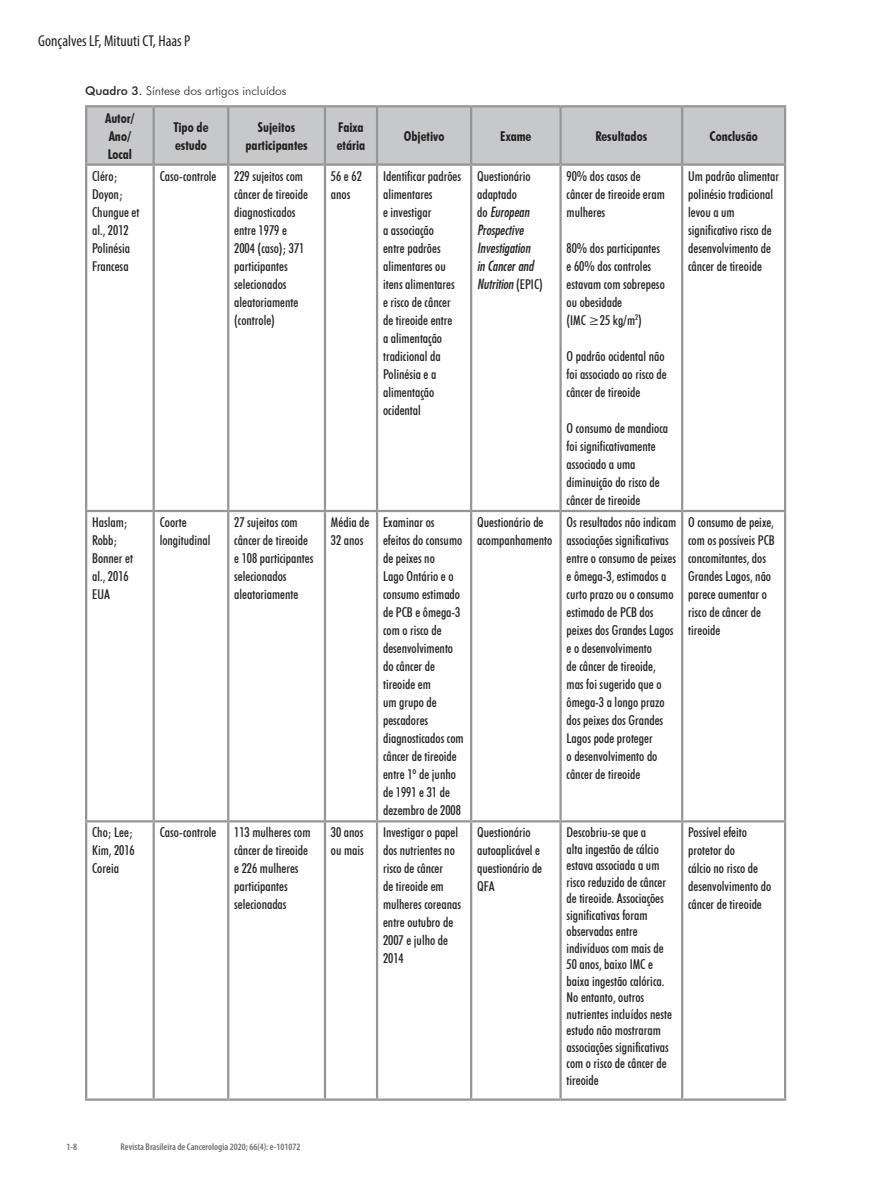
<style>
.page{position:relative;width:893px;height:1191px;background:#fff}
.page>*{position:absolute;margin:0;border:0;box-sizing:border-box;transform-origin:0 0}
.t1{font:condensed 15.75px "Myriad Pro";color:#231f20}
.t2{font:500 condensed 13.5px/18px "Futura BT";color:#231f20}
.t3{font:700 condensed 13.5px/18px "Futura BT";color:#231f20}
.t4{font:13.5px/18px "Futura Md Cn BT Italic";color:#231f20}
.t5{font:300 12px "Futura BT";color:#231f20}
.t6{font:600 condensed 9.75px "Myriad Pro";color:#6c6d70}
.s1{font-weight:500}
.s2{font-family:"Futura BT";font-weight:500;font-stretch:condensed}
</style>
<div class="page">
<div style="left:87px;top:107px;width:697px;height:56px;background:#c7c8ca"></div>
<hr style="left:85px;top:105px;width:69px;height:2px;background:#939598">
<hr style="left:85px;top:107px;width:2px;height:56px;background:#939598">
<hr style="left:154px;top:105px;width:74px;height:2px;background:#939598">
<hr style="left:153px;top:107px;width:2px;height:56px;background:#939598">
<hr style="left:228px;top:105px;width:97px;height:2px;background:#939598">
<hr style="left:227px;top:107px;width:2px;height:56px;background:#939598">
<hr style="left:325px;top:105px;width:52px;height:2px;background:#939598">
<hr style="left:324px;top:107px;width:2px;height:56px;background:#939598">
<hr style="left:377px;top:105px;width:94px;height:2px;background:#939598">
<hr style="left:376px;top:107px;width:2px;height:56px;background:#939598">
<hr style="left:471px;top:105px;width:90px;height:2px;background:#939598">
<hr style="left:470px;top:107px;width:2px;height:56px;background:#939598">
<hr style="left:561px;top:105px;width:121px;height:2px;background:#939598">
<hr style="left:559px;top:107px;width:3px;height:56px;background:#939598">
<hr style="left:682px;top:105px;width:104px;height:2px;background:#939598">
<hr style="left:681px;top:107px;width:2px;height:56px;background:#939598">
<hr style="left:784px;top:107px;width:2px;height:56px;background:#939598">
<hr style="left:85px;top:163px;width:69px;height:3px;background:#939598">
<hr style="left:85px;top:166px;width:2px;height:344px;background:#939598">
<hr style="left:154px;top:163px;width:74px;height:3px;background:#939598">
<hr style="left:153px;top:166px;width:2px;height:344px;background:#939598">
<hr style="left:228px;top:163px;width:97px;height:3px;background:#939598">
<hr style="left:227px;top:166px;width:2px;height:344px;background:#939598">
<hr style="left:325px;top:163px;width:52px;height:3px;background:#939598">
<hr style="left:324px;top:166px;width:2px;height:344px;background:#939598">
<hr style="left:377px;top:163px;width:94px;height:3px;background:#939598">
<hr style="left:376px;top:166px;width:2px;height:344px;background:#939598">
<hr style="left:471px;top:163px;width:90px;height:3px;background:#939598">
<hr style="left:470px;top:166px;width:2px;height:344px;background:#939598">
<hr style="left:561px;top:163px;width:121px;height:3px;background:#939598">
<hr style="left:559px;top:166px;width:3px;height:344px;background:#939598">
<hr style="left:682px;top:163px;width:104px;height:3px;background:#939598">
<hr style="left:681px;top:166px;width:2px;height:344px;background:#939598">
<hr style="left:784px;top:166px;width:2px;height:344px;background:#939598">
<hr style="left:85px;top:510px;width:69px;height:2px;background:#939598">
<hr style="left:85px;top:512px;width:2px;height:308px;background:#939598">
<hr style="left:154px;top:510px;width:74px;height:2px;background:#939598">
<hr style="left:153px;top:512px;width:2px;height:308px;background:#939598">
<hr style="left:228px;top:510px;width:97px;height:2px;background:#939598">
<hr style="left:227px;top:512px;width:2px;height:308px;background:#939598">
<hr style="left:325px;top:510px;width:52px;height:2px;background:#939598">
<hr style="left:324px;top:512px;width:2px;height:308px;background:#939598">
<hr style="left:377px;top:510px;width:94px;height:2px;background:#939598">
<hr style="left:376px;top:512px;width:2px;height:308px;background:#939598">
<hr style="left:471px;top:510px;width:90px;height:2px;background:#939598">
<hr style="left:470px;top:512px;width:2px;height:308px;background:#939598">
<hr style="left:561px;top:510px;width:121px;height:2px;background:#939598">
<hr style="left:559px;top:512px;width:3px;height:308px;background:#939598">
<hr style="left:682px;top:510px;width:104px;height:2px;background:#939598">
<hr style="left:681px;top:512px;width:2px;height:308px;background:#939598">
<hr style="left:784px;top:512px;width:2px;height:308px;background:#939598">
<hr style="left:85px;top:820px;width:69px;height:2px;background:#939598">
<hr style="left:85px;top:822px;width:2px;height:276px;background:#939598">
<hr style="left:154px;top:820px;width:74px;height:2px;background:#939598">
<hr style="left:153px;top:822px;width:2px;height:276px;background:#939598">
<hr style="left:228px;top:820px;width:97px;height:2px;background:#939598">
<hr style="left:227px;top:822px;width:2px;height:276px;background:#939598">
<hr style="left:325px;top:820px;width:52px;height:2px;background:#939598">
<hr style="left:324px;top:822px;width:2px;height:276px;background:#939598">
<hr style="left:377px;top:820px;width:94px;height:2px;background:#939598">
<hr style="left:376px;top:822px;width:2px;height:276px;background:#939598">
<hr style="left:471px;top:820px;width:90px;height:2px;background:#939598">
<hr style="left:470px;top:822px;width:2px;height:276px;background:#939598">
<hr style="left:561px;top:820px;width:121px;height:2px;background:#939598">
<hr style="left:559px;top:822px;width:3px;height:276px;background:#939598">
<hr style="left:682px;top:820px;width:104px;height:2px;background:#939598">
<hr style="left:681px;top:822px;width:2px;height:276px;background:#939598">
<hr style="left:784px;top:822px;width:2px;height:276px;background:#939598">
<hr style="left:85px;top:1098px;width:69px;height:2px;background:#939598">
<hr style="left:154px;top:1098px;width:74px;height:2px;background:#939598">
<hr style="left:228px;top:1098px;width:97px;height:2px;background:#939598">
<hr style="left:325px;top:1098px;width:52px;height:2px;background:#939598">
<hr style="left:377px;top:1098px;width:94px;height:2px;background:#939598">
<hr style="left:471px;top:1098px;width:90px;height:2px;background:#939598">
<hr style="left:561px;top:1098px;width:121px;height:2px;background:#939598">
<hr style="left:682px;top:1098px;width:104px;height:2px;background:#939598">
<p class="t1" style="left:38px;top:31px;width:154px">Gonçalves LF, Mituuti CT, Haas P</p>
<p class="t5" style="left:85px;top:83px;width:203px"><span class="s1">Quadro 3.</span> Síntese dos artigos incluídos</p>
<p class="t3" style="left:105px;top:109px;width:31px">Autor/<br>Ano/<br>Local</p>
<p class="t3" style="left:173px;top:118px;width:37px">Tipo de estudo</p>
<p class="t3" style="left:245px;top:118px;width:64px;text-align:center">Sujeitos participantes</p>
<p class="t3" style="left:337px;top:118px;width:30px">Faixa etária</p>
<p class="t3" style="left:404px;top:127px;width:42px">Objetivo</p>
<p class="t3" style="left:500px;top:127px;width:33px">Exame</p>
<p class="t3" style="left:596px;top:127px;width:53px">Resultados</p>
<p class="t3" style="left:709px;top:127px;width:50px">Conclusão</p>
<p class="t2" style="left:92px;top:167px;width:49px">Cléro;<br>Doyon;<br>Chungue et al., 2012<br>Polinésia<br>Francesa</p>
<p class="t2" style="left:160px;top:167px;width:58px">Caso-controle</p>
<p class="t2" style="left:234px;top:167px;width:75px">229 sujeitos com câncer de tireoide diagnosticados entre 1979 e<br>2004 (caso); 371 participantes selecionados aleatoriamente (controle)</p>
<p class="t2" style="left:331px;top:167px;width:32px">56 e 62 anos</p>
<p class="t2" style="left:383px;top:167px;width:80px">Identificar padrões alimentares<br>e investigar<br>a associação<br>entre padrões alimentares ou itens alimentares e risco de câncer de tireoide entre<br>a alimentação tradicional da<br>Polinésia e a alimentação ocidental</p>
<p class="t2" style="left:477px;top:167px;width:55px">Questionário adaptado</p>
<p class="t2" style="left:567px;top:167px;width:100px">90% dos casos de câncer de tireoide eram mulheres</p>
<p class="t2" style="left:567px;top:239px;width:100px">80% dos participantes e 60% dos controles estavam com sobrepeso ou obesidade<br>(IMC ≥25 kg/m<sup>2</sup>)</p>
<p class="t2" style="left:567px;top:347px;width:102px">O padrão ocidental não foi associado ao risco de câncer de tireoide</p>
<p class="t2" style="left:567px;top:419px;width:103px">O consumo de mandioca foi significativamente associado a uma diminuição do risco de câncer de tireoide</p>
<p class="t2" style="left:688px;top:167px;width:92px">Um padrão alimentar polinésio tradicional levou a um significativo risco de desenvolvimento de câncer de tireoide</p>
<p class="t4" style="left:477px;top:202px;width:67px"><span class="s2">do</span> European<br>Prospective<br>Investigation<br>in Cancer and<br>Nutrition <span class="s2">(EPIC)</span></p>
<p class="t2" style="left:92px;top:513px;width:42px">Haslam;<br>Robb;<br>Bonner et al., 2016<br>EUA</p>
<p class="t2" style="left:160px;top:513px;width:52px">Coorte longitudinal</p>
<p class="t2" style="left:234px;top:513px;width:81px">27 sujeitos com câncer de tireoide e 108 participantes selecionados aleatoriamente</p>
<p class="t2" style="left:331px;top:513px;width:40px">Média de<br>32 anos</p>
<p class="t2" style="left:383px;top:513px;width:82px">Examinar os efeitos do consumo de peixes no<br>Lago Ontário e o consumo estimado de PCB e ômega-3 com o risco de desenvolvimento do câncer de tireoide em<br>um grupo de pescadores diagnosticados com câncer de tireoide entre 1º de junho de 1991 e 31 de dezembro de 2008</p>
<p class="t2" style="left:477px;top:513px;width:77px">Questionário de acompanhamento</p>
<p class="t2" style="left:567px;top:513px;width:111px">Os resultados não indicam associações significativas entre o consumo de peixes e ômega-3, estimados a curto prazo ou o consumo estimado de PCB dos peixes dos Grandes Lagos e o desenvolvimento<br>de câncer de tireoide,<br>mas foi sugerido que o ômega-3 a longo prazo dos peixes dos Grandes<br>Lagos pode proteger<br>o desenvolvimento do câncer de tireoide</p>
<p class="t2" style="left:688px;top:513px;width:88px">O consumo de peixe, com os possíveis PCB concomitantes, dos<br>Grandes Lagos, não parece aumentar o risco de câncer de tireoide</p>
<p class="t2" style="left:92px;top:823px;width:44px">Cho; Lee;<br>Kim, 2016<br>Coreia</p>
<p class="t2" style="left:160px;top:823px;width:58px">Caso-controle</p>
<p class="t2" style="left:234px;top:823px;width:78px">113 mulheres com câncer de tireoide e 226 mulheres participantes selecionadas</p>
<p class="t2" style="left:331px;top:823px;width:34px">30 anos ou mais</p>
<p class="t2" style="left:383px;top:823px;width:80px">Investigar o papel dos nutrientes no risco de câncer<br>de tireoide em mulheres coreanas entre outubro de<br>2007 e julho de<br>2014</p>
<p class="t2" style="left:477px;top:823px;width:67px">Questionário autoaplicável e questionário de<br>QFA</p>
<p class="t2" style="left:567px;top:824px;width:107px;line-height:16.5px">Descobriu-se que a<br>alta ingestão de cálcio estava associada a um risco reduzido de câncer de tireoide. Associações significativas foram observadas entre indivíduos com mais de<br>50 anos, baixo IMC e baixa ingestão calórica.<br>No entanto, outros nutrientes incluídos neste estudo não mostraram associações significativas com o risco de câncer de tireoide</p>
<p class="t2" style="left:688px;top:823px;width:85px">Possível efeito protetor do<br>cálcio no risco de desenvolvimento do câncer de tireoide</p>
<p class="t6" style="left:67px;top:1141px;width:12px">1-8</p>
<p class="t6" style="left:121px;top:1141px;width:181px">Revista Brasileira de Cancerologia 2020; 66(4): e-101072</p>
</div>
